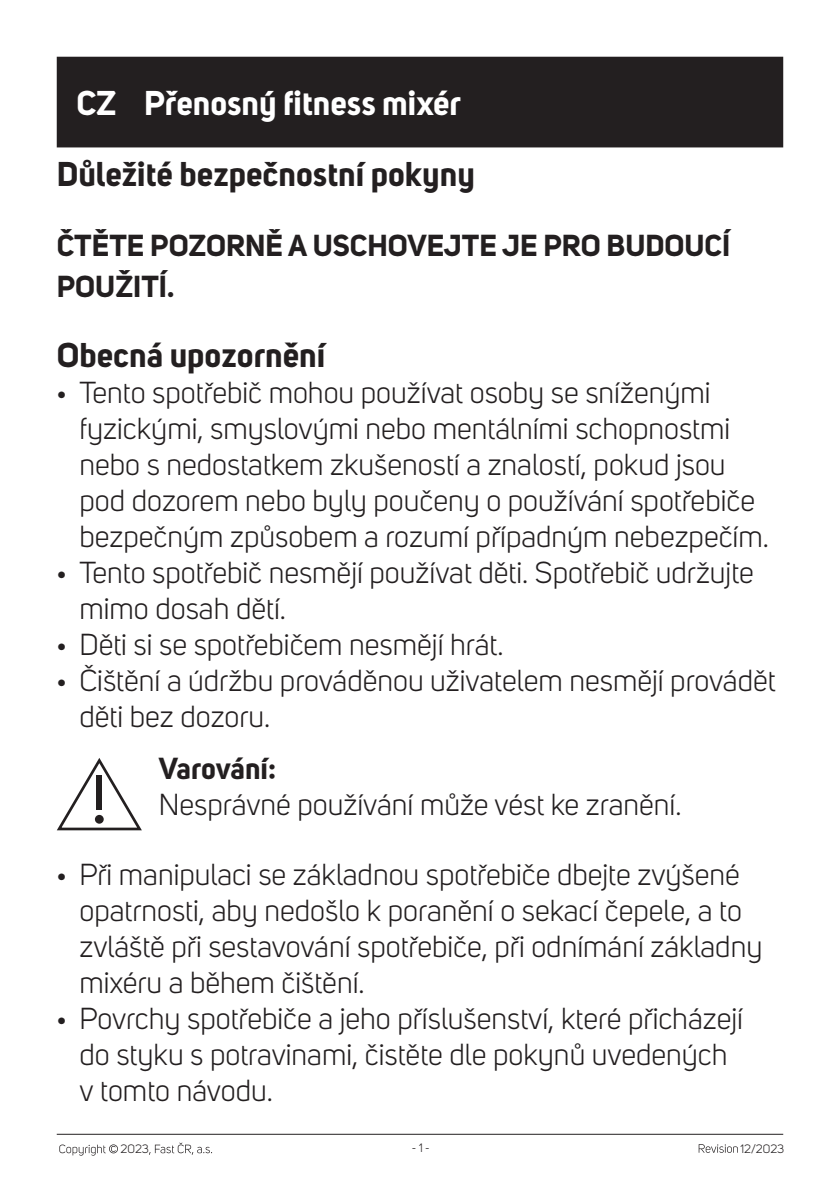
<style>
.page{position:relative;width:840px;height:1191px;background:#fff}
.page>*{position:absolute;margin:0;border:0;box-sizing:border-box;transform-origin:0 0}
.NADPIS_17_b{font:700 34px "Uni Sans";color:#231f20}
.BEZPEČNOST_-_NÁZEV_PRODUKTU{font:700 34px "Uni Sans";color:#fff}
.BEZPEČNOST_text{font:30px/36px "Uni Sans";color:#231f20}
.NADPIS_17_b-2{font:700 30px/40.8px "Uni Sans";color:#231f20}
.BEZPEČNOST_bold{font:700 30px "Uni Sans";letter-spacing:-.005em;color:#231f20}
.t1{font:12px "Uni Sans";color:#231f20}
.s1{font-size:23px}
</style>
<div class="page">
<hr style="left:57px;top:1133px;width:725px;height:1px;background:#231f20">
<svg style="left:698px;top:1144px;width:39px;height:8px"></svg>
<svg style="left:59px;top:1144px;width:59px;height:11px"></svg>
<svg style="left:149px;top:1142px;width:63px;height:12px"></svg>
<div style="left:57px;top:57px;width:725px;height:90px;background:#231f20"></div>
<svg style="left:57px;top:758px;width:85px;height:72px"></svg>
<div style="left:96px;top:775px;width:6px;height:35px;background:#231f20"></div>
<div style="left:95px;top:815px;width:9px;height:8px;background:#231f20;border-radius:50%"></div>
<p class="BEZPEČNOST_-_NÁZEV_PRODUKTU" style="left:76px;top:82px;width:42px">CZ</p>
<p class="BEZPEČNOST_-_NÁZEV_PRODUKTU" style="left:144px;top:82px;width:318px">Přenosný fitness mixér</p>
<p class="NADPIS_17_b" style="left:57px;top:153px;width:419px">Důležité bezpečnostní pokyny</p>
<p class="NADPIS_17_b-2" style="left:57px;top:225px;width:674px">ČTĚTE POZORNĚ A USCHOVEJTE JE PRO BUDOUCÍ<br>POUŽITÍ.</p>
<p class="NADPIS_17_b" style="left:57px;top:334px;width:270px">Obecná upozornění</p>
<p class="BEZPEČNOST_text" style="left:79px;top:375px;width:690px;text-indent:-23px"><span class="s1">•</span> Tento spotřebič mohou používat osoby se sníženými fyzickými, smyslovými nebo mentálními schopnostmi nebo s nedostatkem zkušeností a znalostí, pokud jsou pod dozorem nebo byly poučeny o používání spotřebiče bezpečným způsobem a rozumí případným nebezpečím.</p>
<p class="BEZPEČNOST_text" style="left:79px;top:555px;width:675px;text-indent:-23px"><span class="s1">•</span> Tento spotřebič nesmějí používat děti. Spotřebič udržujte mimo dosah dětí.</p>
<p class="BEZPEČNOST_text" style="left:57px;top:627px;width:448px"><span class="s1">•</span> Děti si se spotřebičem nesmějí hrát.</p>
<p class="BEZPEČNOST_text" style="left:79px;top:663px;width:697px;text-indent:-23px"><span class="s1">•</span> Čištění a údržbu prováděnou uživatelem nesmějí provádět děti bez dozoru.</p>
<p class="BEZPEČNOST_bold" style="left:159px;top:750px;width:119px">Varování:</p>
<p class="BEZPEČNOST_text" style="left:159px;top:787px;width:524px">Nesprávné používání může vést ke zranění.</p>
<p class="BEZPEČNOST_text" style="left:79px;top:857px;width:684px;text-indent:-23px"><span class="s1">•</span> Při manipulaci se základnou spotřebiče dbejte zvýšené opatrnosti, aby nedošlo k poranění o sekací čepele, a to zvláště při sestavování spotřebiče, při odnímání základny mixéru a během čištění.</p>
<p class="BEZPEČNOST_text" style="left:79px;top:1001px;width:664px;text-indent:-23px"><span class="s1">•</span> Povrchy spotřebiče a jeho příslušenství, které přicházejí do styku s potravinami, čistěte dle pokynů uvedených v tomto návodu.</p>
<p class="t1" style="left:120px;top:1142px;width:30px">2023</p>
<p class="t1" style="left:411px;top:1141px;width:19px">- 1 -</p>
<p class="t1" style="left:740px;top:1141px;width:45px">12/2023</p>
</div>
